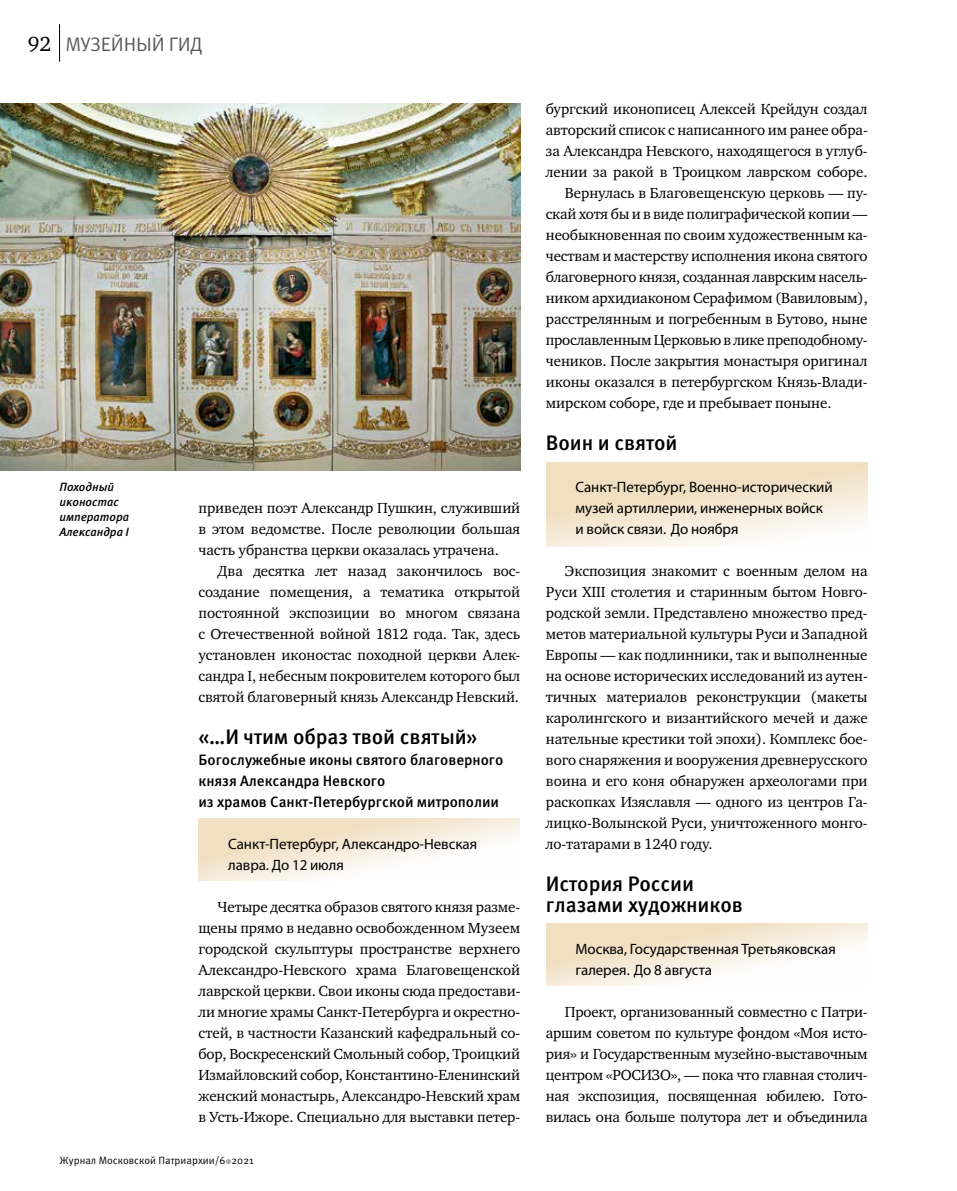
<style>
.page{position:relative;width:957px;height:1191px;background:#fff}
.page>*{position:absolute;margin:0;border:0;box-sizing:border-box;transform-origin:0 0}
.t1{font:500 21px/21px "Meta Pro";letter-spacing:-.005em;color:#000}
.t2{font:19.5px "Meta Pro";letter-spacing:-.005em;color:#58595b}
.t3{font:15px/21px "Charter ITC";letter-spacing:-.005em;color:#000;text-align:justify}
.t4{font:15px/21px "Myriad Pro";letter-spacing:-.005em;color:#000}
.t5{font:500 15px/21px "Meta Pro";letter-spacing:-.005em;color:#000}
.t6{font:italic 500 12px/15px "Meta Pro";letter-spacing:-.005em;color:#000}
.t7{font:10.5px "Meta Pro";color:#000}
.s1{font-family:"Charter ITC";font-size:21px;color:#000}
</style>
<div class="page">
<hr style="left:59px;top:24px;width:1px;height:38px;background:#000">
<svg style="left:226px;top:1159px;width:5px;height:5px"></svg>
<svg style="left:546px;top:923px;width:321px;height:62px"></svg>
<svg style="left:546px;top:462px;width:321px;height:85px;background:#f4e8d4"></svg>
<svg style="left:198px;top:818px;width:322px;height:62px"></svg>
<img style="left:0;top:104px;width:520px;height:367px">
<h2 class="t2" style="left:28px;top:32px;width:176px"><span class="s1">92</span> МУЗЕЙНЫЙ ГИД</h2>
<p class="t6" style="left:60px;top:480px;width:71px">Походный иконостас императора<br>Александра I</p>
<p class="t3" style="left:198px;top:497px;width:323px">приведен поэт Александр Пушкин, служивший в этом ведомстве. После революции большая часть убранства церкви оказалась утрачена.</p>
<p class="t3" style="left:198px;top:560px;width:323px;text-indent:19px">Два десятка лет назад закончилось вос&shy;создание помещения, а тематика открытой постоянной экспозиции во многом связана с Отечественной войной 1812 года. Так, здесь установлен иконостас походной церкви Алек&shy;сандра I, небесным покровителем которого был святой благоверный князь Александр Невский.</p>
<h1 class="t1" style="left:198px;top:727px;width:280px">«…И чтим образ твой святый»</h1>
<p class="t5" style="left:198px;top:750px;width:306px">Богослужебные иконы святого благоверного князя Александра Невского<br>из храмов Санкт-Петербургской митрополии</p>
<p class="t4" style="left:228px;top:833px;width:250px">Санкт-Петербург, Александро-Невская лавра. До 12 июля</p>
<p class="t3" style="left:198px;top:896px;width:323px;text-indent:19px">Четыре десятка образов святого князя разме&shy;щены прямо в недавно освобожденном Музеем городской скульптуры пространстве верхнего Александро-Невского храма Благовещенской лаврской церкви. Свои иконы сюда предостави&shy;ли многие храмы Санкт-Петербурга и окрестно&shy;стей, в частности Казанский кафедральный со&shy;бор, Воскресенский Смольный собор, Троицкий Измайловский собор, Константино-Еленинский женский монастырь, Александро-Невский храм в Усть-Ижоре. Специально для выставки петер-</p>
<p class="t7" style="left:60px;top:1153px;width:196px">Журнал Московской Патриархии/6 2021</p>
<p class="t3" style="left:546px;top:98px;width:323px">бургский иконописец Алексей Крейдун создал</p>
<p class="t3" style="left:546px;top:119px;width:323px">авторский список с написанного им ранее обра-</p>
<p class="t3" style="left:546px;top:140px;width:323px">за Александра Невского, находящегося в углуб-</p>
<p class="t3" style="left:546px;top:161px;width:323px">лении за ракой в Троицком лаврском соборе.</p>
<p class="t3" style="left:565px;top:182px;width:304px">Вернулась в Благовещенскую церковь — пу-</p>
<p class="t3" style="left:546px;top:203px;width:323px">скай хотя бы и в виде полиграфической копии —</p>
<p class="t3" style="left:546px;top:224px;width:323px">необыкновенная по своим художественным ка-</p>
<p class="t3" style="left:546px;top:245px;width:323px">чествам и мастерству исполнения икона святого</p>
<p class="t3" style="left:546px;top:266px;width:323px">благоверного князя, созданная лаврским насель-</p>
<p class="t3" style="left:546px;top:287px;width:323px">ником архидиаконом Серафимом (Вавиловым),</p>
<p class="t3" style="left:546px;top:308px;width:323px">расстрелянным и погребенным в Бутово, ныне</p>
<p class="t3" style="left:546px;top:329px;width:323px">прославленным Церковью в лике преподобному-</p>
<p class="t3" style="left:546px;top:350px;width:323px">чеников. После закрытия монастыря оригинал</p>
<p class="t3" style="left:546px;top:371px;width:323px">иконы оказался в петербургском Князь-Влади-</p>
<p class="t3" style="left:546px;top:392px;width:287px">мирском соборе, где и пребывает поныне.</p>
<h1 class="t1" style="left:546px;top:433px;width:133px">Воин и святой</h1>
<p class="t4" style="left:575px;top:476px;width:259px">Санкт-Петербург, Военно-исторический музей артиллерии, инженерных войск и войск связи. До ноября</p>
<p class="t3" style="left:546px;top:560px;width:323px;text-indent:19px">Экспозиция знакомит с военным делом на Руси XIII столетия и старинным бытом Новго&shy;родской земли. Представлено множество пред&shy;метов материальной культуры Руси и Западной Европы — как подлинники, так и выполненные на основе исторических исследований из аутен&shy;тичных материалов реконструкции (макеты каролингского и византийского мечей и даже нательные крестики той эпохи). Комплекс бое&shy;вого снаряжения и вооружения древнерусского воина и его коня обнаружен археологами при раскопках Изяславля — одного из центров Га&shy;лицко-Волынской Руси, уничтоженного монго&shy;ло-татарами в 1240 году.</p>
<h1 class="t1" style="left:546px;top:874px;width:199px">История России глазами художников</h1>
<p class="t4" style="left:575px;top:938px;width:262px">Москва, Государственная Третьяковская галерея. До 8 августа</p>
<p class="t3" style="left:546px;top:1001px;width:323px;text-indent:19px">Проект, организованный совместно с Патри&shy;аршим советом по культуре фондом «Моя исто&shy;рия» и Государственным музейно-выставочным центром «РОСИЗО», — пока что главная столич&shy;ная экспозиция, посвященная юбилею. Гото&shy;вилась она больше полутора лет и объединила</p>
</div>
